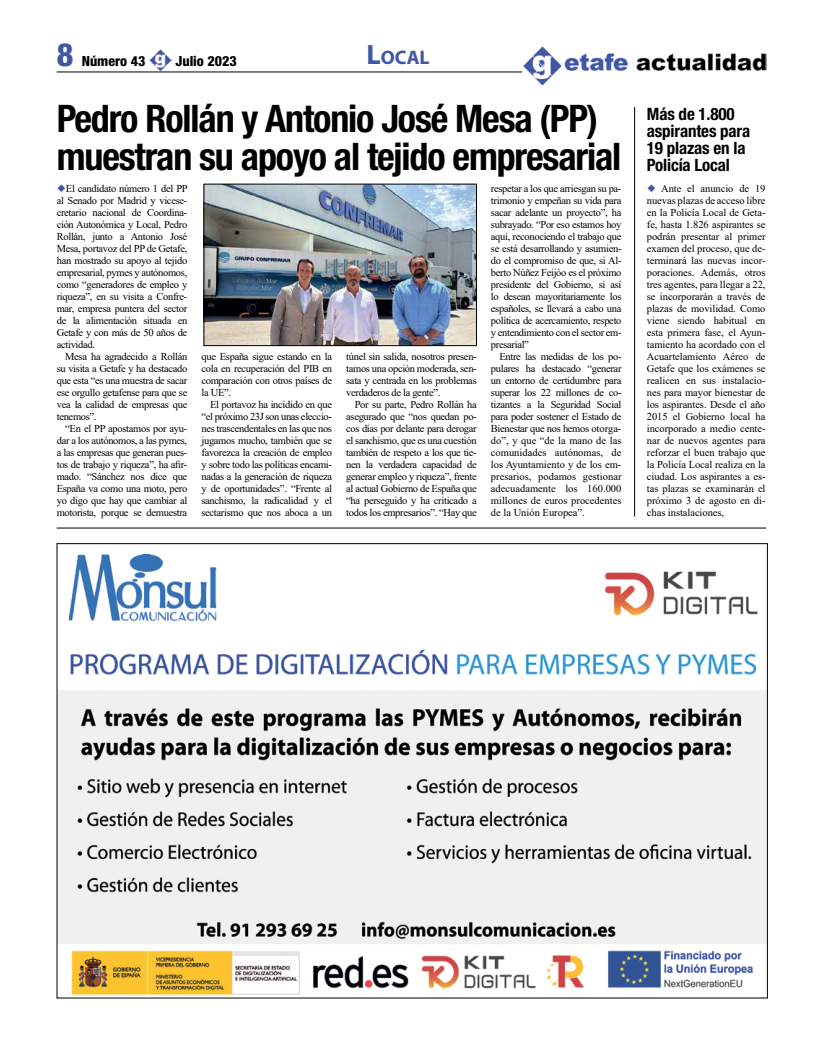
<style>
.page{position:relative;width:823px;height:1049px;background:#fff}
.page>*{position:absolute;margin:0;border:0;box-sizing:border-box;transform-origin:0 0}
.t1{font:700 condensed 38px/38px "Helvetica Neue";letter-spacing:-.03em;color:#000}
.t2{font:800 condensed 32px "Helvetica Neue";color:#4057a6}
.t3{font:700 19.6px "Myriad Pro";color:#4057a6}
.t4{font:700 condensed 17px/17px "Helvetica Neue";letter-spacing:-.01em;color:#000}
.t5{font:800 condensed 14px "Helvetica Neue";color:#000}
.t6{font:10.5px/12px "Times New Roman";letter-spacing:-.03em;color:#000;text-align:justify}
.s1{font-size:28px}
</style>
<div class="page">
<img style="left:149px;top:49px;width:23px;height:22px">
<hr style="left:57px;top:72px;width:708px;height:1px;background:#000">
<img style="left:521px;top:46px;width:244px;height:40px">
<img style="left:205px;top:186px;width:269px;height:158px">
<div style="left:203px;top:184px;width:273px;height:162px;border:1px solid #000"></div>
<hr style="left:57px;top:528px;width:708px;height:1px;background:#000">
<img style="left:59px;top:554px;width:706px;height:441px">
<hr style="left:634px;top:107px;width:1px;height:409px;background:#000">
<h2 class="t2" style="left:57px;top:34px;width:18px">8</h2>
<h3 class="t5" style="left:82px;top:52px;width:65px">Número 43</h3>
<h3 class="t5" style="left:175px;top:52px;width:63px">Julio 2023</h3>
<h3 class="t3" style="left:366px;top:45px;width:63px"><span class="s1">L</span>OCAL</h3>
<h1 class="t1" style="left:57px;top:99px;width:565px">Pedro Rollán y Antonio José Mesa (PP) muestran su apoyo al tejido empresarial</h1>
<h3 class="t4" style="left:646px;top:105px;width:105px">Más de 1.800 aspirantes para<br>19 plazas en la<br>Policía Local</h3>
<p class="t6" style="left:646px;top:182px;width:120px;text-indent:14px">Ante el anuncio de 19 nuevas plazas de acceso libre en la Policía Local de Geta&shy;fe, hasta 1.826 aspirantes se podrán presentar al primer examen del proceso, que de&shy;terminará las nuevas incor&shy;poraciones. Además, otros tres agentes, para llegar a 22, se incorporarán a través de plazas de movilidad. Como viene siendo habitual en esta primera fase, el Ayun&shy;tamiento ha acordado con el Acuartelamiento Aéreo de Getafe que los exámenes se realicen en sus instalacio&shy;nes para mayor bienestar de los aspirantes. Desde el año 2015 el Gobierno local ha incorporado a medio cente&shy;nar de nuevos agentes para reforzar el buen trabajo que la Policía Local realiza en la ciudad. Los aspirantes a es&shy;tas plazas se examinarán el próximo 3 de agosto en di&shy;chas instalaciones,</p>
<p class="t6" style="left:57px;top:182px;width:132px;text-indent:9px">El candidato número 1 del PP al Senado por Madrid y vicese&shy;cretario nacional de Coordina&shy;ción Autonómica y Local, Pedro Rollán, junto a Antonio José Mesa, portavoz del PP de Getafe, han mostrado su apoyo al tejido empresarial, pymes y autónomos, como “generadores de empleo y riqueza”, en su visita a Confre&shy;mar, empresa puntera del sector de la alimentación situada en Getafe y con más de 50 años de actividad.</p>
<p class="t6" style="left:57px;top:350px;width:132px;text-indent:9px">Mesa ha agradecido a Rollán su visita a Getafe y ha destacado que esta “es una muestra de sacar ese orgullo getafense para que se vea la calidad de empresas que tenemos”.</p>
<p class="t6" style="left:57px;top:422px;width:132px;text-indent:9px">“En el PP apostamos por ayu&shy;dar a los autónomos, a las pymes, a las empresas que generan pues&shy;tos de trabajo y riqueza”, ha afir&shy;mado. “Sánchez nos dice que España va como una moto, pero yo digo que hay que cambiar al motorista, porque se demuestra</p>
<p class="t6" style="left:490px;top:182px;width:132px">respetar a los que arriesgan su pa&shy;trimonio y empeñan su vida para sacar adelante un proyecto”, ha subrayado. “Por eso estamos hoy aquí, reconociendo el trabajo que se está desarrollando y asumien&shy;do el compromiso de que, si Al&shy;berto Núñez Feijóo es el próximo presidente del Gobierno, si así lo desean mayoritariamente los españoles, se llevará a cabo una política de acercamiento, respeto y entendimiento con el sector em&shy;presarial”</p>
<p class="t6" style="left:490px;top:350px;width:132px;text-indent:9px">Entre las medidas de los po&shy;pulares ha destacado “generar un entorno de certidumbre para superar los 22 millones de co&shy;tizantes a la Seguridad Social para poder sostener el Estado de Bienestar que nos hemos otorga&shy;do”, y que “de la mano de las comunidades autónomas, de los Ayuntamiento y de los em&shy;presarios, podamos gestionar adecuadamente los 160.000 millones de euros procedentes de la Unión Europea”.</p>
<p class="t6" style="left:201px;top:350px;width:132px">que España sigue estando en la cola en recuperación del PIB en comparación con otros países de la UE”.</p>
<p class="t6" style="left:201px;top:398px;width:132px;text-indent:9px">El portavoz ha incidido en que “el próximo 23J son unas eleccio&shy;nes trascendentales en las que nos jugamos mucho, también que se favorezca la creación de empleo y sobre todo las políticas encami&shy;nadas a la generación de riqueza y de oportunidades”. “Frente al sanchismo, la radicalidad y el sectarismo que nos aboca a un</p>
<p class="t6" style="left:346px;top:350px;width:132px">túnel sin salida, nosotros presen&shy;tamos una opción moderada, sen&shy;sata y centrada en los problemas verdaderos de la gente”.</p>
<p class="t6" style="left:346px;top:398px;width:132px;text-indent:9px">Por su parte, Pedro Rollán ha asegurado que “nos quedan po&shy;cos días por delante para derogar el sanchismo, que es una cuestión también de respeto a los que tie&shy;nen la verdadera capacidad de generar empleo y riqueza”, frente al actual Gobierno de España que “ha perseguido y ha criticado a todos los empresarios”. “Hay que</p>
</div>
